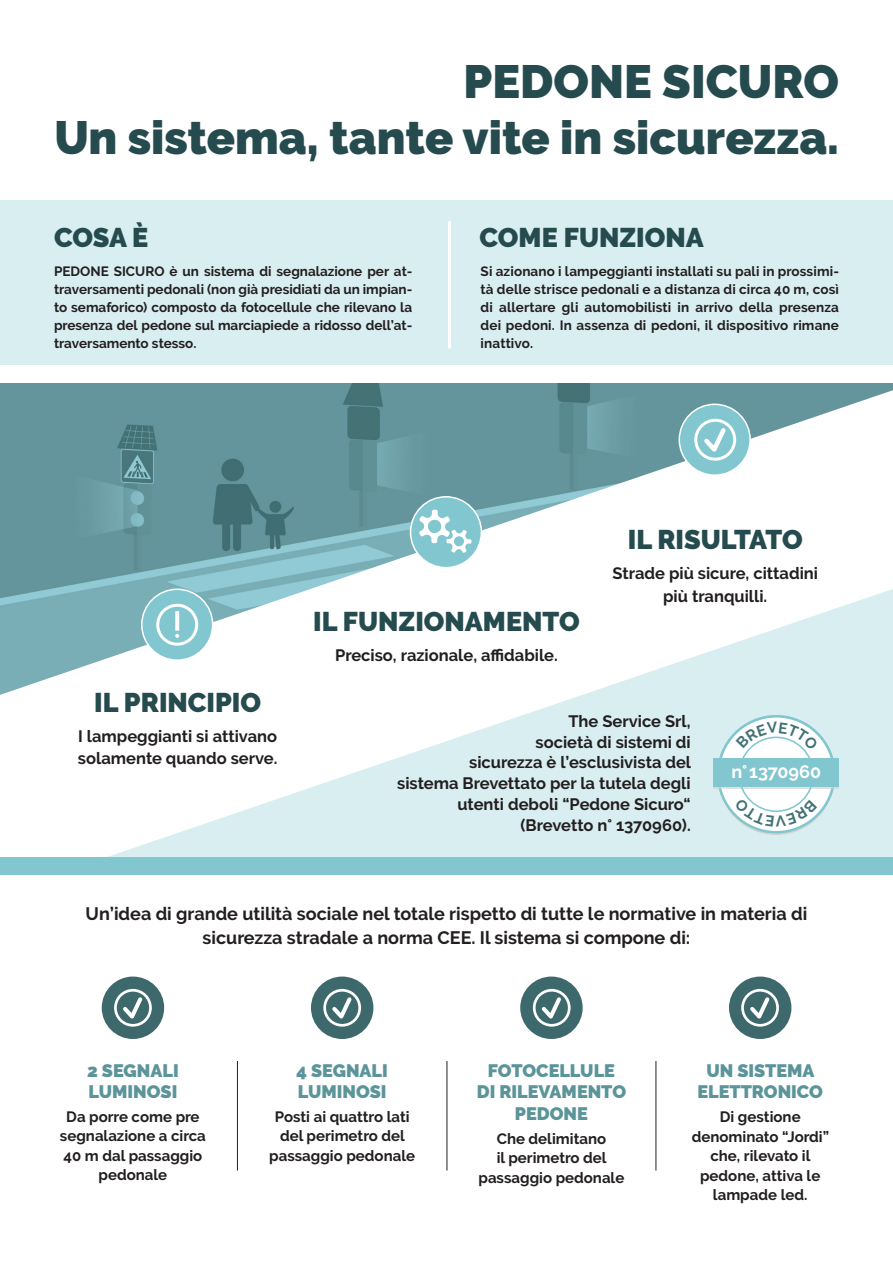
<style>
.page{position:relative;width:893px;height:1263px;background:#fff}
.page>*{position:absolute;margin:0;border:0;box-sizing:border-box;transform-origin:0 0}
.t1{font:900 46.5px "Raleway";color:#254b4f}
.t2{font:900 27px "Raleway";color:#254b4f}
.t3{font:700 18px/24px "Raleway";color:#231f20;text-align:center}
.t4{font:900 18px/21.6px "Raleway";color:#5b9499;text-align:center}
.t5{font:700 18px "Raleway";color:#fff}
.t6{font:700 16.5px/20.7px "Raleway";color:#231f20;text-align:right}
.t7{font:700 15px/19.5px "Raleway";color:#231f20;text-align:center}
.t8{font:700 13.5px/18px "Raleway";color:#231f20;text-align:justify}
</style>
<div class="page">
<img style="left:0;top:383px;width:893px;height:206px">
<svg style="left:0;top:589px;width:893px;height:286px"></svg>
<div style="left:0;top:200px;width:893px;height:183px;background:#d9eef0"></div>
<hr style="left:448px;top:221px;width:3px;height:127px;background:#fff">
<div style="left:142px;top:589px;width:71px;height:71px;background:#82c7d0;border-radius:50%"></div>
<div style="left:141px;top:588px;width:72px;height:73px;border:2px solid #fff;border-radius:50%"></div>
<div style="left:410px;top:497px;width:71px;height:71px;background:#82c7d0;border-radius:50%"></div>
<div style="left:410px;top:496px;width:72px;height:72px;border:2px solid #fff;border-radius:50%"></div>
<div style="left:679px;top:404px;width:71px;height:71px;background:#82c7d0;border-radius:50%"></div>
<div style="left:678px;top:404px;width:73px;height:72px;border:2px solid #fff;border-radius:50%"></div>
<div style="left:0;top:857px;width:893px;height:17px;background:#82c7d0"></div>
<div style="left:0;top:365px;width:893px;height:18px;background:#fff"></div>
<svg style="left:718px;top:716px;width:116px;height:116px"></svg>
<svg style="left:714px;top:787px;width:125px;height:2px"></svg>
<div style="left:714px;top:758px;width:125px;height:29px;background:#82c7d0"></div>
<svg style="left:417px;top:510px;width:55px;height:44px"></svg>
<div style="left:156px;top:604px;width:42px;height:42px;border:3px solid #fff;border-radius:50%"></div>
<svg style="left:175px;top:611px;width:4px;height:20px"></svg>
<svg style="left:175px;top:634px;width:4px;height:4px"></svg>
<div style="left:694px;top:419px;width:42px;height:42px;border:3px solid #fff;border-radius:50%"></div>
<svg style="left:700px;top:424px;width:29px;height:33px"></svg>
<div style="left:102px;top:976px;width:62px;height:63px;background:#3d696d;border-radius:50%"></div>
<div style="left:114px;top:989px;width:38px;height:38px;border:3px solid #fff;border-radius:50%"></div>
<svg style="left:119px;top:994px;width:27px;height:30px"></svg>
<div style="left:311px;top:976px;width:62px;height:63px;background:#3d696d;border-radius:50%"></div>
<div style="left:323px;top:989px;width:38px;height:38px;border:3px solid #fff;border-radius:50%"></div>
<svg style="left:329px;top:994px;width:26px;height:30px"></svg>
<div style="left:520px;top:976px;width:63px;height:63px;background:#3d696d;border-radius:50%"></div>
<div style="left:533px;top:989px;width:38px;height:38px;border:3px solid #fff;border-radius:50%"></div>
<svg style="left:538px;top:994px;width:26px;height:30px"></svg>
<div style="left:729px;top:976px;width:62px;height:63px;background:#3d696d;border-radius:50%"></div>
<div style="left:741px;top:989px;width:38px;height:38px;border:3px solid #fff;border-radius:50%"></div>
<svg style="left:746px;top:994px;width:27px;height:30px"></svg>
<hr style="left:237px;top:1061px;width:1px;height:109px;background:#231f20">
<hr style="left:447px;top:1061px;width:1px;height:109px;background:#231f20">
<hr style="left:656px;top:1061px;width:1px;height:109px;background:#231f20">
<svg style="left:736px;top:722px;width:83px;height:28px"></svg>
<svg style="left:734px;top:798px;width:83px;height:29px"></svg>
<p class="t1" style="left:463px;top:54px;width:377px">PEDONE SICURO</p>
<p class="t1" style="left:54px;top:110px;width:786px">Un sistema, tante vite in sicurezza.</p>
<p class="t2" style="left:54px;top:221px;width:96px">COSA È</p>
<p class="t2" style="left:480px;top:221px;width:226px">COME FUNZIONA</p>
<p class="t8" style="left:54px;top:263px;width:360px">PEDONE SICURO è un sistema di segnalazione per at&shy;traversamenti pedonali (non già presidiati da un impian&shy;to semaforico) composto da fotocellule che rilevano la presenza del pedone sul marciapiede a ridosso dell’at&shy;traversamento stesso.</p>
<p class="t8" style="left:481px;top:263px;width:360px">Si azionano i lampeggianti installati su pali in prossimi&shy;tà delle strisce pedonali e a distanza di circa 40 m, così di allertare gli automobilisti in arrivo della presenza dei pedoni. In assenza di pedoni, il dispositivo rimane inattivo.</p>
<p class="t2" style="left:94px;top:687px;width:168px">IL PRINCIPIO</p>
<p class="t6" style="left:78px;top:726px;width:201px">I lampeggianti si attivano</p>
<p class="t6" style="left:78px;top:748px;width:201px">solamente quando serve.</p>
<p class="t2" style="left:313px;top:606px;width:268px">IL FUNZIONAMENTO</p>
<p class="t6" style="left:335px;top:645px;width:224px">Preciso, razionale, affidabile.</p>
<p class="t2" style="left:628px;top:524px;width:176px">IL RISULTATO</p>
<p class="t6" style="left:612px;top:563px;width:207px">Strade più sicure, cittadini</p>
<p class="t6" style="left:663px;top:585px;width:106px">più tranquilli.</p>
<p class="t6" style="left:397px;top:711px;width:296px">The Service Srl,<br>società di sistemi di<br>sicurezza è l’esclusivista del<br>sistema Brevettato per la tutela degli utenti deboli “Pedone Sicuro“</p>
<p class="t6" style="left:520px;top:814px;width:172px">(Brevetto n° 1370960).</p>
<p class="t5" style="left:731px;top:762px;width:91px">n°1370960</p>
<p class="t3" style="left:86px;top:901px;width:723px">Un’idea di grande utilità sociale nel totale rispetto di tutte le normative in materia di sicurezza stradale a norma CEE. Il sistema si compone di:</p>
<p class="t4" style="left:87px;top:1059px;width:93px">2 SEGNALI</p>
<p class="t4" style="left:89px;top:1081px;width:90px">LUMINOSI</p>
<p class="t7" style="left:60px;top:1107px;width:147px">Da porre come pre segnalazione a circa<br>40 m dal passaggio pedonale</p>
<p class="t4" style="left:296px;top:1059px;width:93px">4 SEGNALI</p>
<p class="t4" style="left:298px;top:1081px;width:90px">LUMINOSI</p>
<p class="t7" style="left:269px;top:1107px;width:147px">Posti ai quattro lati del perimetro del passaggio pedonale</p>
<p class="t4" style="left:488px;top:1059px;width:129px">FOTOCELLULE</p>
<p class="t4" style="left:477px;top:1081px;width:151px">DI RILEVAMENTO<br>PEDONE</p>
<p class="t7" style="left:478px;top:1128px;width:147px">Che delimitano<br>il perimetro del passaggio pedonale</p>
<p class="t4" style="left:706px;top:1059px;width:110px">UN SISTEMA</p>
<p class="t4" style="left:697px;top:1081px;width:127px">ELETTRONICO</p>
<p class="t7" style="left:692px;top:1107px;width:139px">Di gestione denominato “Jordi” che, rilevato il pedone, attiva le lampade led.</p>
</div>
